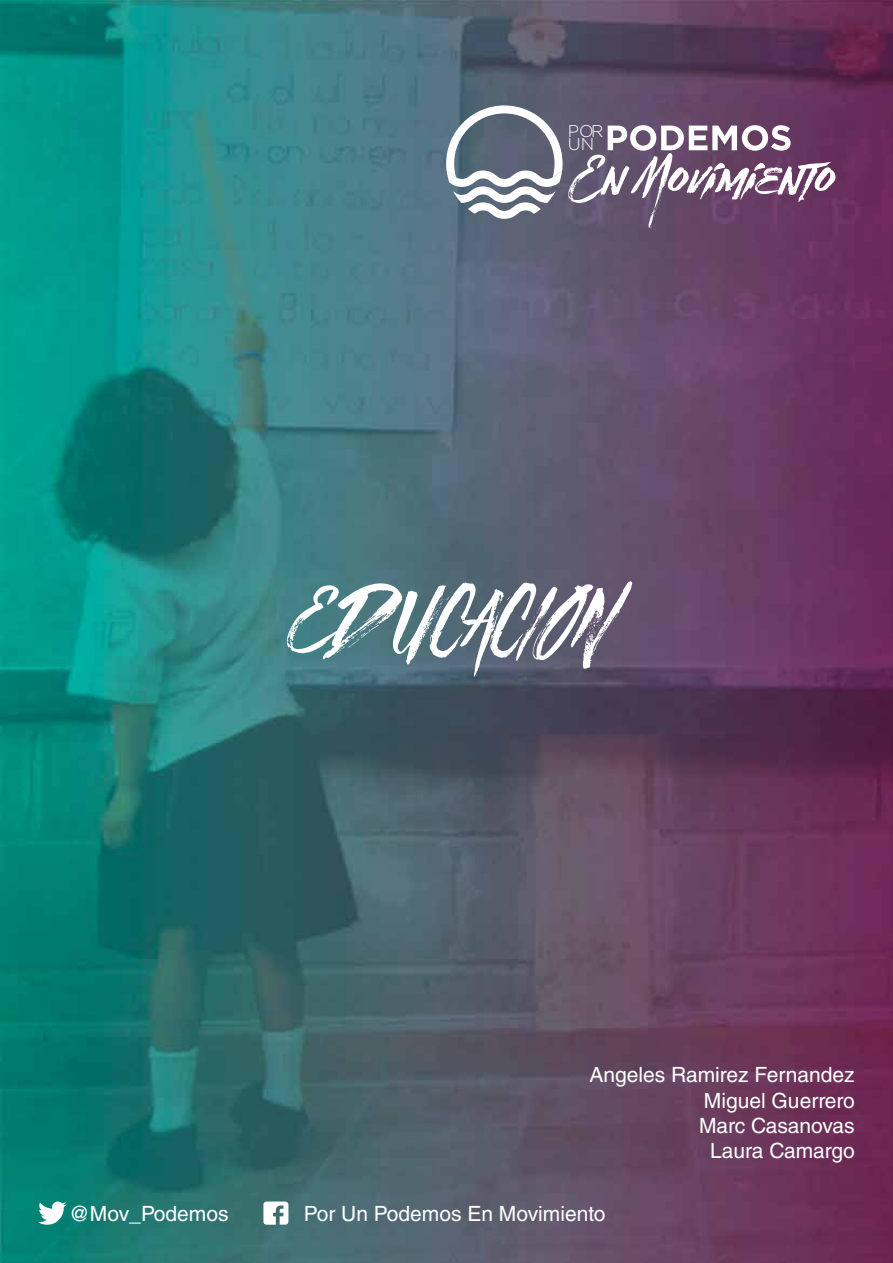
<style>
.page{position:relative;width:893px;height:1263px;background:#fff}
.page>*{position:absolute;margin:0;border:0;box-sizing:border-box;transform-origin:0 0}
.t1{font:700 90px "Traveler";letter-spacing:-.04em;color:#fff}
.t2{font:21px/25.2px "Helvetica LT Std";color:#fff;text-align:right}
.t3{font:300 16.95px/13.2px "Gotham";color:#fff}
</style>
<div class="page">
<img style="left:0;top:0;width:893px;height:1263px">
<svg style="left:446px;top:105px;width:390px;height:122px"></svg>
<svg style="left:38px;top:1201px;width:29px;height:24px"></svg>
<svg style="left:263px;top:1201px;width:25px;height:24px"></svg>
<p class="t3" style="left:568px;top:124px;width:37px">POR<br>UN</p>
<h1 class="t1" style="left:288px;top:553px;width:324px">EDUCACION</h1>
<p class="t2" style="left:589px;top:1062px;width:267px">Angeles Ramirez Fernandez<br>Miguel Guerrero<br>Marc Casanovas<br>Laura Camargo</p>
<p class="t2" style="left:69px;top:1201px;width:161px">@Mov_Podemos</p>
<p class="t2" style="left:304px;top:1201px;width:303px">Por Un Podemos En Movimiento</p>
</div>
